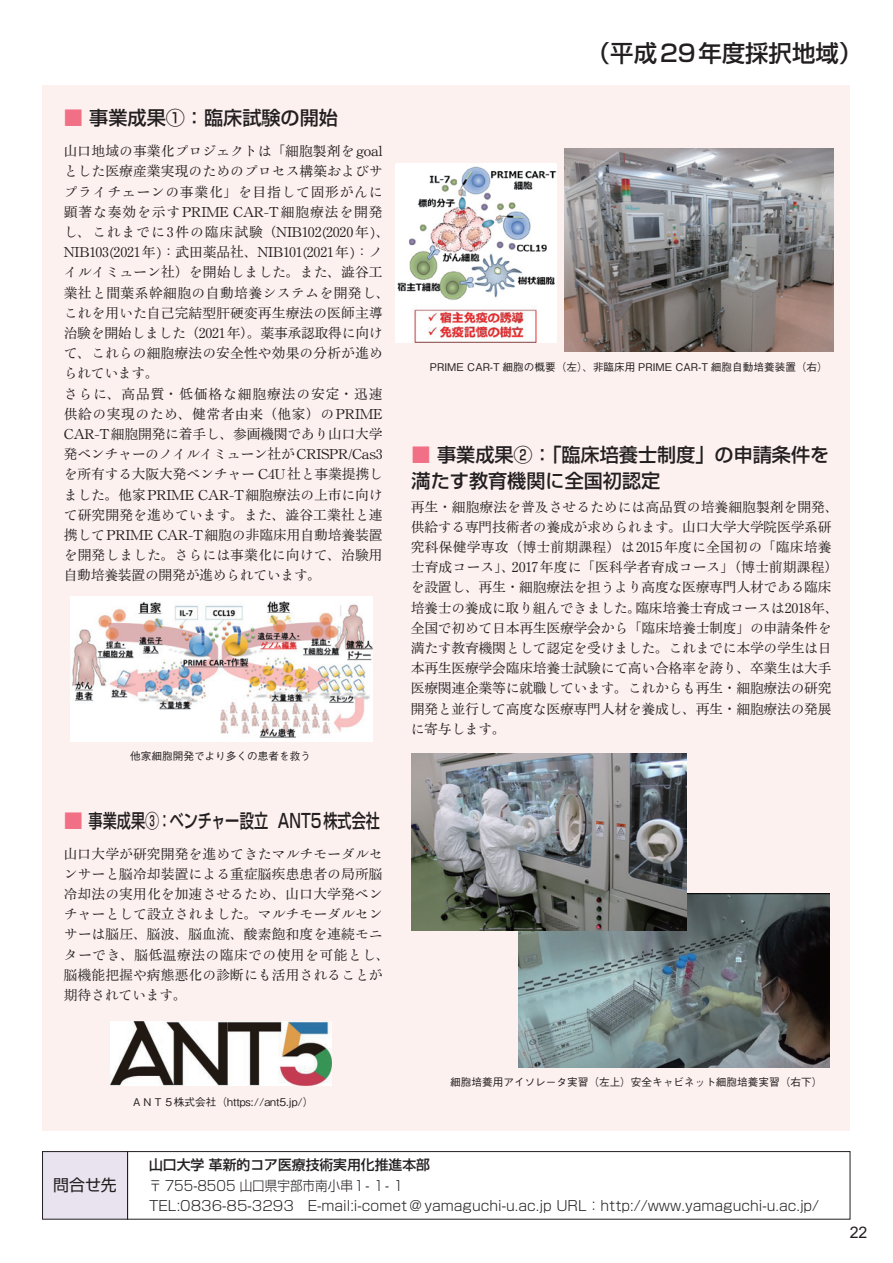
<style>
.page{position:relative;width:893px;height:1263px;background:#fff}
.page>*{position:absolute;margin:0;border:0;box-sizing:border-box;transform-origin:0 0}
.t1{font:500 23.4px "Shin Go Pro";color:#231f20}
.t2{font:500 19.2px/26.1px "Shin Go Pro";color:#231f20}
.t3{font:500 19.2px "Shin Go Pro";color:#231f20;scale:.74 1}
.t4{font:15.9px "Shin Go Pro";color:#231f20}
.t5{font:15.9px "Arial";color:#231f20}
.t6{font:13.8px/20.2px "Rg P Hon Min Sink Md 83 pv RKSJ H";color:#231f20}
.t7{font:13.8px/20.2px "Rg P Hon Min Sink Md 83 pv RKSJ H";letter-spacing:-.02em;color:#231f20}
.t8{font:300 13.8px/20.2px "Shin Go Pro";color:#231f20;scale:.91 1}
.t9{font:500 13.8px "Shin Go Pro";color:#231f20}
.t10{font:500 10.65px "Gothic BBB Pro";color:#231f20}
.s1{color:#f17085}
</style>
<div class="page">
<div style="left:43px;top:85px;width:807px;height:1045px;background:#fdf1f0"></div>
<img style="left:70px;top:597px;width:303px;height:144px">
<img style="left:110px;top:1021px;width:222px;height:65px">
<img style="left:519px;top:893px;width:310px;height:174px">
<img style="left:565px;top:148px;width:268px;height:203px">
<img style="left:395px;top:164px;width:161px;height:178px">
<div style="left:43px;top:1151px;width:85px;height:68px;background:#e9e2ef"></div>
<div style="left:42px;top:1151px;width:86px;height:68px;border:1px solid #231f20"></div>
<div style="left:127px;top:1151px;width:723px;height:68px;border:1px solid #231f20"></div>
<img style="left:411px;top:753px;width:275px;height:177px">
<h2 class="t2" style="left:64px;top:103px;width:276px"><span class="s1">■</span> 事業成果①：臨床試験の開始</h2>
<p class="t6" style="left:64px;top:141px;width:327px">山口地域の事業化プロジェクトは「細胞製剤をgoalとした医療産業実現のためのプロセス構築およびサプライチェーンの事業化」を目指して固形がんに顕著な奏効を示すPRIME CAR-T細胞療法を開発し、これまでに 3 件の臨床試験（NIB102(2020 年 )、<br>NIB103(2021年)：武田薬品社、NIB101(2021年)：ノイルイミューン社）を開始しました。また、澁谷工業社と間葉系幹細胞の自動培養システムを開発し、これを用いた自己完結型肝硬変再生療法の医師主導治験を開始しました（2021年）。薬事承認取得に向けて、これらの細胞療法の安全性や効果の分析が進められています。<br>さらに、高品質・低価格な細胞療法の安定・迅速供給の実現のため、健常者由来（他家）のPRIME<br>CAR-T細胞開発に着手し、参画機関であり山口大学発ベンチャーのノイルイミューン社がCRISPR/Cas3を所有する大阪大発ベンチャー C4U社と事業提携しました。他家PRIME CAR-T細胞療法の上市に向けて研究開発を進めています。また、澁谷工業社と連携してPRIME CAR-T細胞の非臨床用自動培養装置を開発しました。さらには事業化に向けて、治験用自動培養装置の開発が進められています。</p>
<p class="t10" style="left:130px;top:747px;width:182px">他家細胞開発でより多くの患者を救う</p>
<h2 class="t3" style="left:64px;top:805px;width:429px"><span class="s1">■</span> 事業成果③：ベンチャー設立 ANT5株式会社</h2>
<p class="t6" style="left:64px;top:844px;width:327px">山口大学が研究開発を進めてきたマルチモーダルセンサーと脳冷却装置による重症脳疾患患者の局所脳冷却法の実用化を加速させるため、山口大学発ベンチャーとして設立されました。マルチモーダルセンサーは脳圧、脳波、脳血流、酸素飽和度を連続モニターでき、脳低温療法の臨床での使用を可能とし、脳機能把握や病態悪化の診断にも活用されることが期待されています。</p>
<h1 class="t1" style="left:587px;top:34px;width:277px">（平成29年度採択地域）</h1>
<p class="t10" style="left:430px;top:359px;width:399px">PRIME CAR-T 細胞の概要（左）、非臨床用 PRIME CAR-T 細胞自動培養装置（右）</p>
<h2 class="t2" style="left:412px;top:439px;width:419px"><span class="s1">■</span> 事業成果②：「臨床培養士制度」の申請条件を満たす教育機関に全国初認定</h2>
<p class="t7" style="left:411px;top:497px;width:429px">再生・細胞療法を普及させるためには高品質の培養細胞製剤を開発、供給する専門技術者の養成が求められます。山口大学大学院医学系研究科保健学専攻（博士前期課程）は2015年度に全国初の「臨床培養士育成コース」、2017年度に「医科学者育成コース」（博士前期課程）を設置し、再生・細胞療法を担うより高度な医療専門人材である臨床培養士の養成に取り組んできました。臨床培養士育成コースは2018年、全国で初めて日本再生医療学会から「臨床培養士制度」の申請条件を満たす教育機関として認定を受けました。これまでに本学の学生は日本再生医療学会臨床培養士試験にて高い合格率を誇り、卒業生は大手医療関連企業等に就職しています。これからも再生・細胞療法の研究開発と並行して高度な医療専門人材を養成し、再生・細胞療法の発展に寄与します。</p>
<p class="t10" style="left:131px;top:1093px;width:184px">ＡＮＴ５株式会社（https://ant5.jp/）</p>
<p class="t10" style="left:450px;top:1074px;width:374px">細胞培養用アイソレータ実習（左上）安全キャビネット細胞培養実習（右下）</p>
<p class="t4" style="left:53px;top:1172px;width:65px">問合せ先</p>
<p class="t9" style="left:149px;top:1154px;width:282px">山口大学 革新的コア医療技術実用化推進本部</p>
<p class="t8" style="left:149px;top:1173px;width:738px">〒 755-8505 山口県宇部市南小串１- １- １<br>TEL:0836-85-3293　E-mail:i-comet＠yamaguchi-u.ac.jp URL：http://www.yamaguchi-u.ac.jp/</p>
<p class="t5" style="left:850px;top:1222px;width:19px">22</p>
</div>
